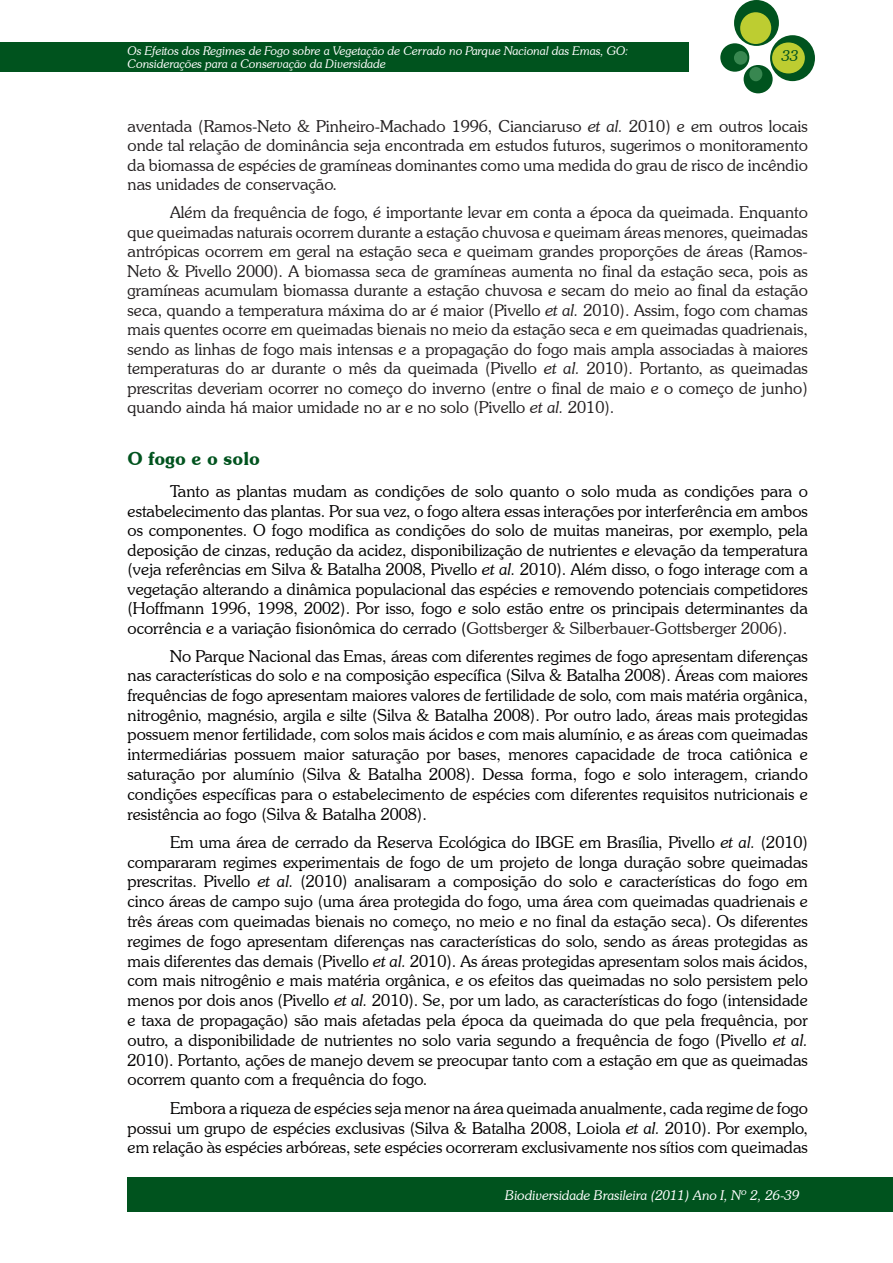
<style>
.page{position:relative;width:893px;height:1263px;background:#fff}
.page>*{position:absolute;margin:0;border:0;box-sizing:border-box;transform-origin:0 0}
.t1{font:600 18px "Souvenir IT Cby BT";color:#00531e}
.t2{font:300 16.5px/19.8px "Souvenir IT Cby BT";color:#020001;text-align:justify}
.t3{font:300 16.5px/19.5px "Souvenir IT Cby BT";color:#231f20;text-align:justify}
.t4{font:italic 300 15px "Souvenir IT Cby BT";color:#00531e}
.t5{font:italic 300 13.5px "Souvenir IT Cby BT";color:#fff}
.t6{font:italic 300 12px/13.5px "Souvenir IT Cby BT";color:#fff}
.s1{font-style:italic}
.s2{color:#231f20}
</style>
<div class="page">
<div style="left:0;top:43px;width:689px;height:29px;background:#00531e"></div>
<div style="left:734px;top:0;width:45px;height:46px;background:#00531e;border-radius:50%"></div>
<div style="left:770px;top:35px;width:45px;height:46px;background:#00531e;border-radius:50%"></div>
<div style="left:720px;top:43px;width:29px;height:29px;background:#00531e;border-radius:50%"></div>
<div style="left:744px;top:65px;width:29px;height:28px;background:#00531e;border-radius:50%"></div>
<div style="left:740px;top:12px;width:31px;height:32px;background:#bdcd31;border-radius:50%"></div>
<div style="left:772px;top:42px;width:33px;height:31px;background:#bdcd31;border-radius:50%"></div>
<div style="left:734px;top:51px;width:13px;height:14px;background:#388750;border-radius:50%"></div>
<div style="left:749px;top:67px;width:13px;height:14px;background:#388750;border-radius:50%"></div>
<div style="left:128px;top:1178px;width:765px;height:34px;background:#00531e"></div>
<p class="t6" style="left:128px;top:44px;width:502px">Os Efeitos dos Regimes de Fogo sobre a Vegetação de Cerrado no Parque Nacional das Emas, GO:<br>Considerações para a Conservação da Diversidade</p>
<p class="t4" style="left:782px;top:46px;width:18px">33</p>
<p class="t3" style="left:128px;top:116px;width:682px">aventada (Ramos-Neto &amp; Pinheiro-Machado 1996, Cianciaruso <span class="s1">et al.</span> 2010) e em outros locais onde tal relação de dominância seja encontrada em estudos futuros, sugerimos o monitoramento da biomassa de espécies de gramíneas dominantes como uma medida do grau de risco de incêndio nas unidades de conservação.</p>
<p class="t3" style="left:128px;top:202px;width:682px;text-indent:43px">Além da frequência de fogo, é importante levar em conta a época da queimada. Enquanto que queimadas naturais ocorrem durante a estação chuvosa e queimam áreas menores, queimadas antrópicas ocorrem em geral na estação seca e queimam grandes proporções de áreas (Ramos-Neto &amp; Pivello 2000). A biomassa seca de gramíneas aumenta no final da estação seca, pois as gramíneas acumulam biomassa durante a estação chuvosa e secam do meio ao final da estação seca, quando a temperatura máxima do ar é maior (Pivello <span class="s1">et al.</span> 2010). Assim, fogo com chamas mais quentes ocorre em queimadas bienais no meio da estação seca e em queimadas quadrienais, sendo as linhas de fogo mais intensas e a propagação do fogo mais ampla associadas à maiores temperaturas do ar durante o mês da queimada (Pivello <span class="s1">et al.</span> 2010). Portanto, as queimadas prescritas deveriam ocorrer no começo do inverno (entre o final de maio e o começo de junho) quando ainda há maior umidade no ar e no solo (Pivello <span class="s1">et al.</span> 2010).</p>
<p class="t1" style="left:128px;top:447px;width:134px">O fogo e o solo</p>
<p class="t2" style="left:128px;top:481px;width:682px;text-indent:43px">Tanto as plantas mudam as condições de solo quanto o solo muda as condições para o estabelecimento das plantas. Por sua vez, o fogo altera essas interações por interferência em ambos os componentes. O fogo modifica as condições do solo de muitas maneiras, por exemplo, pela deposição de cinzas, redução da acidez, disponibilização de nutrientes e elevação da temperatura (veja referências em Silva &amp; Batalha 2008, Pivello <span class="s1">et al.</span> 2010). Além disso, o fogo interage com a vegetação alterando a dinâmica populacional das espécies e removendo potenciais competidores (Hoffmann 1996, 1998, 2002). Por isso, fogo e solo estão entre os principais determinantes da ocorrência e a variação fisionômica do cerrado (<span class="s2">Gottsberger &amp; Silberbauer-Gottsberger 2006).</span></p>
<p class="t2" style="left:128px;top:646px;width:682px;text-indent:43px">No Parque Nacional das Emas, áreas com diferentes regimes de fogo apresentam diferenças nas características do solo e na composição específica (Silva &amp; Batalha 2008). Áreas com maiores frequências de fogo apresentam maiores valores de fertilidade de solo, com mais matéria orgânica, nitrogênio, magnésio, argila e silte (Silva &amp; Batalha 2008). Por outro lado, áreas mais protegidas possuem menor fertilidade, com solos mais ácidos e com mais alumínio, e as áreas com queimadas intermediárias possuem maior saturação por bases, menores capacidade de troca catiônica e saturação por alumínio (Silva &amp; Batalha 2008). Dessa forma, fogo e solo interagem, criando condições específicas para o estabelecimento de espécies com diferentes requisitos nutricionais e resistência ao fogo (Silva &amp; Batalha 2008).</p>
<p class="t2" style="left:128px;top:832px;width:682px;text-indent:43px">Em uma área de cerrado da Reserva Ecológica do IBGE em Brasília, Pivello <span class="s1">et al.</span> (2010) compararam regimes experimentais de fogo de um projeto de longa duração sobre queimadas prescritas. Pivello <span class="s1">et al.</span> (2010) analisaram a composição do solo e características do fogo em cinco áreas de campo sujo (uma área protegida do fogo, uma área com queimadas quadrienais e três áreas com queimadas bienais no começo, no meio e no final da estação seca). Os diferentes regimes de fogo apresentam diferenças nas características do solo, sendo as áreas protegidas as mais diferentes das demais (Pivello <span class="s1">et al.</span> 2010). As áreas protegidas apresentam solos mais ácidos, com mais nitrogênio e mais matéria orgânica, e os efeitos das queimadas no solo persistem pelo menos por dois anos (Pivello <span class="s1">et al.</span> 2010). Se, por um lado, as características do fogo (intensidade e taxa de propagação) são mais afetadas pela época da queimada do que pela frequência, por outro, a disponibilidade de nutrientes no solo varia segundo a frequência de fogo (Pivello <span class="s1">et al.<br></span>2010). Portanto, ações de manejo devem se preocupar tanto com a estação em que as queimadas ocorrem quanto com a frequência do fogo.</p>
<p class="t2" style="left:128px;top:1098px;width:682px;text-indent:43px">Embora a riqueza de espécies seja menor na área queimada anualmente, cada regime de fogo possui um grupo de espécies exclusivas (Silva &amp; Batalha 2008, Loiola <span class="s1">et al.</span> 2010). Por exemplo, em relação às espécies arbóreas, sete espécies ocorreram exclusivamente nos sítios com queimadas</p>
<p class="t5" style="left:505px;top:1187px;width:296px">Biodiversidade Brasileira (2011) Ano I, Nº 2, 26-39</p>
</div>
